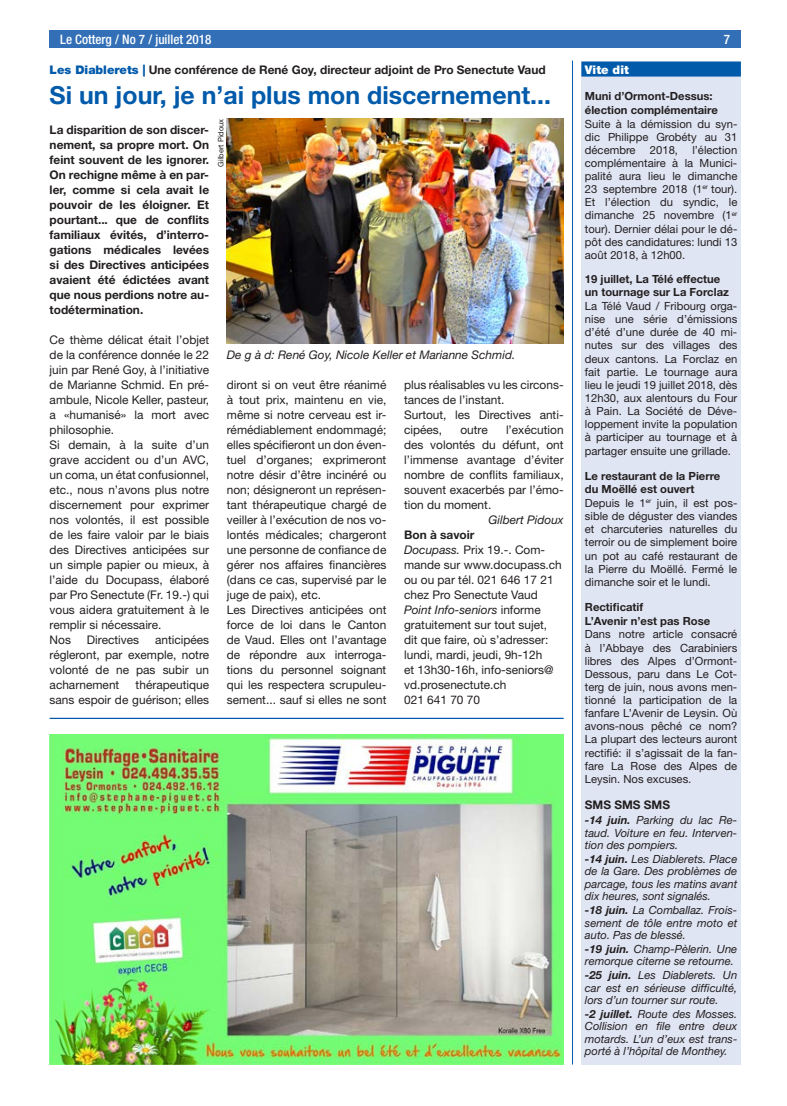
<style>
.page{position:relative;width:787px;height:1106px;background:#fff}
.page>*{position:absolute;margin:0;border:0;box-sizing:border-box;transform-origin:0 0}
.t1{font:700 24.88px "Helvetica Neue LT Std";color:#015aaa}
.t2{font:500 condensed 13.12px "Helvetica Neue LT Std";color:#fff}
.t3{font:11.88px/15px "Helvetica Neue LT Std";color:#231f20}
.t4{font:700 11.88px/15px "Helvetica Neue LT Std";color:#231f20;text-align:justify}
.t5{font:italic 11.88px "Helvetica Neue LT Std";color:#231f20}
.t6{font:900 11.88px "Helvetica Neue LT Std";color:#fff}
.t7{font:11.25px/13.1px "Helvetica Neue LT Std";color:#231f20;text-align:justify}
.t8{font:italic 11.25px/12.5px "Helvetica Neue LT Std";color:#231f20;text-align:justify}
.t9{font:700 11.25px/13.8px "Helvetica Neue LT Std";color:#231f20}
.t10{font:7.5px "Helvetica Neue LT Std";color:#231f20}
.s1{font-weight:900;color:#015aaa}
.s2{font-weight:700}
.s3{font-style:italic}
</style>
<div class="page">
<div style="left:50px;top:30px;width:691px;height:18px;background:#326fb7"></div>
<div style="left:581px;top:61px;width:160px;height:1003px;background:#e0e5f3"></div>
<div style="left:581px;top:62px;width:160px;height:15px;background:#015aaa"></div>
<img style="left:227px;top:119px;width:336px;height:225px">
<img style="left:50px;top:734px;width:513px;height:330px">
<hr style="left:50px;top:717px;width:513px;height:2px;background:#015aaa">
<hr style="left:572px;top:61px;width:1px;height:1003px;background:#015aaa">
<p class="t2" style="left:60px;top:31px;width:153px">Le Cotterg / No 7 / juillet 2018</p>
<p class="t2" style="left:724px;top:31px;width:8px">7</p>
<p class="t4" style="left:50px;top:62px;width:497px"><span class="s1">Les Diablerets |</span> Une conférence de René Goy, directeur adjoint de Pro Senectute Vaud</p>
<h1 class="t1" style="left:50px;top:79px;width:503px">Si un jour, je n’ai plus mon discernement...</h1>
<p class="t4" style="left:50px;top:122px;width:161px">La disparition de son discer&shy;nement, sa propre mort. On feint souvent de les ignorer.<br>On rechigne même à en par&shy;ler, comme si cela avait le pouvoir de les éloigner. Et pourtant... que de conflits familiaux évités, d’interro&shy;gations médicales levées si des Directives anticipées avaient été édictées avant que nous perdions notre au&shy;todétermination.</p>
<p class="t3" style="left:50px;top:332px;width:161px">Ce thème délicat était l’objet de la conférence donnée le 22 juin par René Goy, à l’initiative de Marianne Schmid. En pré&shy;ambule, Nicole Keller, pasteur, a «humanisé» la mort avec philosophie.<br>Si demain, à la suite d’un grave accident ou d’un AVC, un coma, un état confusionnel, etc., nous n’avons plus notre discernement pour exprimer nos volontés, il est possible de les faire valoir par le biais des Directives anticipées sur un simple papier ou mieux, à l’aide du Docupass, élaboré par Pro Senectute (Fr. 19.-) qui vous aidera gratuitement à le remplir si nécessaire.<br>Nos</p>
<p class="t6" style="left:585px;top:62px;width:45px">Vite dit</p>
<p class="t9" style="left:585px;top:89px;width:134px">Muni d’Ormont-Dessus: élection complémentaire</p>
<p class="t7" style="left:585px;top:117px;width:154px">Suite à la démission du syn&shy;dic Philippe Grobéty au 31 décembre</p>
<p class="t10" style="left:216px;top:166px;width:49px;rotate:-90deg">Gilbert Pidoux</p>
<p class="t7" style="left:585px;top:143px;width:154px;text-indent:107px">l’élection complémentaire à la Munici&shy;palité aura lieu le dimanche 23 septembre 2018 (1<sup>er</sup> tour).<br>Et l’élection du syndic, le dimanche 25 novembre (1<sup>er </sup>tour). Dernier délai pour le dé&shy;pôt des candidatures: lundi 13 août 2018, à 12h00.</p>
<p class="t9" style="left:585px;top:271px;width:145px">19 juillet, La Télé effectue un tournage sur La Forclaz</p>
<p class="t7" style="left:585px;top:299px;width:154px">La Télé Vaud / Fribourg orga&shy;nise une série d’émissions d’été d’une durée de 40 mi&shy;nutes sur des villages des deux cantons. La Forclaz en fait partie. Le tournage aura lieu le jeudi 19 juillet 2018, dès 12h30, aux alentours du Four à Pain. La Société de Déve&shy;loppement invite la population à participer au tournage et à partager ensuite une grillade.</p>
<p class="t7" style="left:585px;top:469px;width:154px;text-align:left"><span class="s2">Le restaurant de la Pierre<br>du Moëllé est ouvert<br></span>Depuis le 1<sup>er</sup> juin, il est pos&shy;sible de déguster des viandes et charcuteries naturelles du terroir ou de simplement boire un pot au café restaurant de la Pierre du Moëllé. Fermé le dimanche soir et le lundi.</p>
<p class="t9" style="left:585px;top:599px;width:127px">Rectificatif<br>L’Avenir n’est pas Rose</p>
<p class="t7" style="left:585px;top:627px;width:154px">Dans notre article consacré à l’Abbaye des Carabiniers libres des Alpes d’Ormont-Dessous, paru dans Le Cot&shy;terg de juin, nous avons men&shy;tionné la participation de la fanfare L’Avenir de Leysin. Où avons-nous pêché ce nom?<br>La plupart des lecteurs auront rectifié: il s’agissait de la fan&shy;fare La Rose des Alpes de Leysin. Nos excuses.</p>
<p class="t4" style="left:585px;top:797px;width:87px">SMS SMS SMS</p>
<p class="t8" style="left:585px;top:813px;width:154px"><span class="s2">-14 juin.</span> Parking du lac Re&shy;taud. Voiture en feu. Interven&shy;tion des pompiers.</p>
<p class="t8" style="left:585px;top:852px;width:154px"><span class="s2">-14 juin.</span> Les Diablerets. Place de la Gare. Des problèmes de parcage, tous les matins avant dix heures, sont signalés.</p>
<p class="t8" style="left:585px;top:903px;width:154px"><span class="s2">-18 juin.</span> La Comballaz. Frois&shy;sement de tôle entre moto et auto. Pas de blessé.</p>
<p class="t8" style="left:585px;top:942px;width:154px"><span class="s2">-19 juin.</span> Champ-Pèlerin. Une remorque citerne se retourne.</p>
<p class="t8" style="left:585px;top:968px;width:154px"><span class="s2">-25 juin.</span> Les Diablerets. Un car est en sérieuse difficulté, lors d’un tourner sur route.</p>
<p class="t8" style="left:585px;top:1007px;width:154px"><span class="s2">-2 juillet.</span> Route des Mosses.<br>Collision en file entre deux motards. L’un d’eux est trans&shy;porté à l’hôpital de Monthey.</p>
<p class="t7" style="left:650px;top:143px;width:30px">2018,</p>
<p class="t5" style="left:227px;top:347px;width:290px">De g à d: René Goy, Nicole Keller et Marianne Schmid.</p>
<p class="t3" style="left:227px;top:377px;width:161px">diront si on veut être réanimé à tout prix, maintenu en vie, même si notre cerveau est ir&shy;rémédiablement endommagé; elles spécifieront un don éven&shy;tuel d’organes; exprimeront notre désir d’être incinéré ou non; désigneront un représen&shy;tant thérapeutique chargé de veiller à l’exécution de nos vo&shy;lontés médicales; chargeront une personne de confiance de gérer nos affaires financières (dans ce cas, supervisé par le juge de paix), etc.<br>Les Directives anticipées ont force de loi dans le Canton de Vaud. Elles ont l’avantage de répondre aux interroga&shy;tions du personnel soignant qui les respectera scrupuleu&shy;sement... sauf si elles ne sont</p>
<p class="t3" style="left:404px;top:377px;width:161px">plus réalisables vu les circons&shy;tances de l’instant.<br>Surtout, les Directives anti&shy;cipées,</p>
<p class="t3" style="left:404px;top:422px;width:161px;text-align:justify;text-indent:102px">l’exécution des volontés du défunt, ont l’immense avantage d’éviter nombre de conflits familiaux, souvent exacerbés par l’émo&shy;tion du moment.</p>
<p class="t5" style="left:488px;top:512px;width:77px">Gilbert Pidoux</p>
<p class="t3" style="left:404px;top:527px;width:159px"><span class="s2">Bon à savoir<br></span><span class="s3">Docupass.</span> Prix 19.-. Com&shy;mande sur www.docupass.ch ou ou par tél. 021 646 17 21 chez Pro Senectute Vaud<br><span class="s3">Point Info-seniors</span> informe gratuitement sur tout sujet, dit que faire, où s’adresser: lundi, mardi, jeudi, 9h-12h<br>et 13h30-16h, info-seniors@ vd.prosenectute.ch<br>021 641 70 70</p>
<p class="t3" style="left:460px;top:422px;width:29px">outre</p>
<p class="t3" style="left:50px;top:632px;width:161px;text-align:justify;text-indent:105px">anticipées régleront, par exemple, notre volonté de ne pas subir un acharnement</p>
<p class="t3" style="left:87px;top:632px;width:54px">Directives</p>
<p class="t3" style="left:50px;top:677px;width:161px;text-align:right">thérapeutique<br>sans espoir de guérison; elles</p>
</div>
